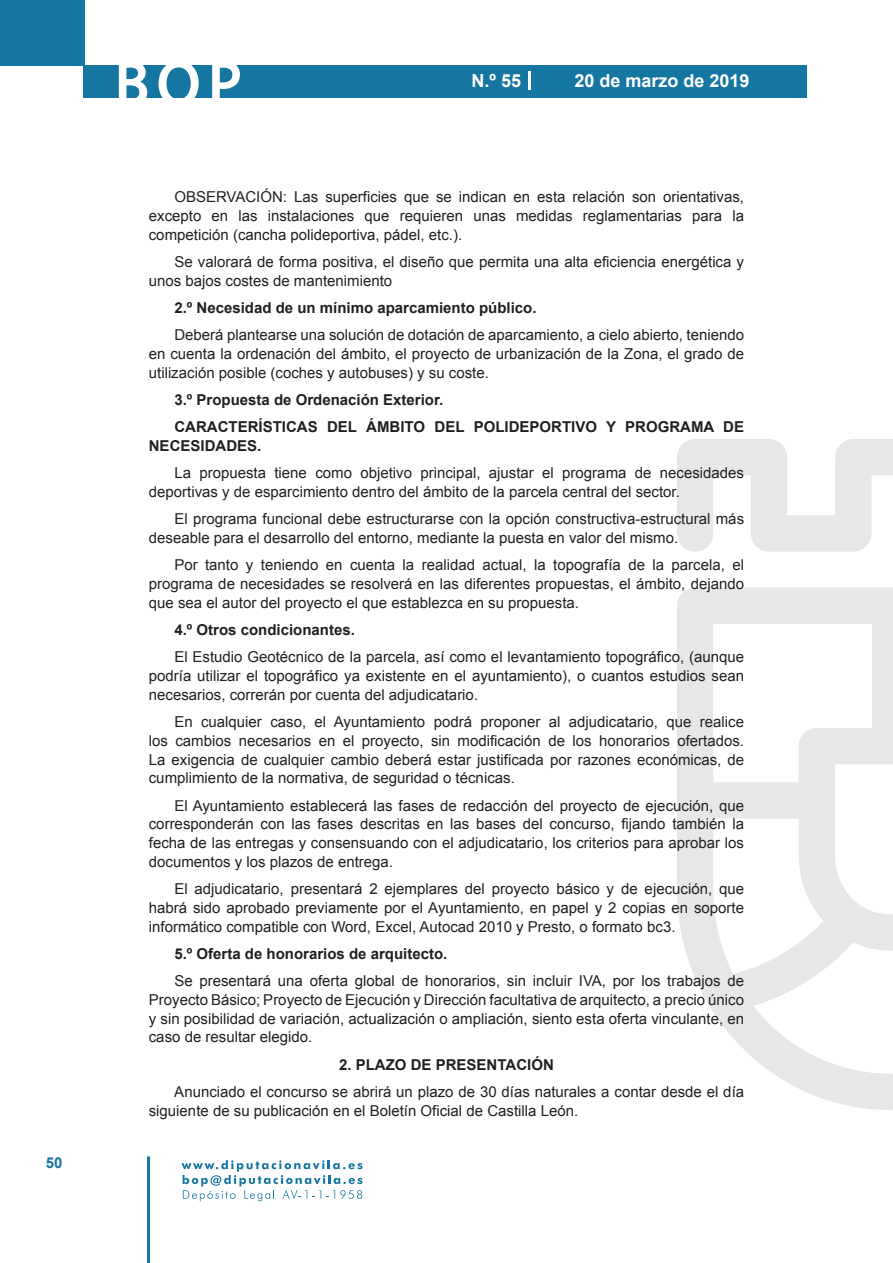
<style>
.page{position:relative;width:893px;height:1263px;background:#fff}
.page>*{position:absolute;margin:0;border:0;box-sizing:border-box;transform-origin:0 0}
.t1{font:500 61.5px "Avant Garde";color:#fff}
.t2{font:700 18px "Arial";color:#fff}
.t3{font:15px/18.8px "Arial";color:#231f20;text-align:justify}
.t4{font:700 15px/27.3px "Arial";color:#231f20}
.t5{font:700 15px "Arial";color:#1876a3}
</style>
<div class="page">
<div style="left:0;top:0;width:85px;height:65px;background:#1676a2"></div>
<div style="left:84px;top:65px;width:723px;height:33px;background:#1676a2"></div>
<svg style="left:118px;top:65px;width:30px;height:33px"></svg>
<svg style="left:158px;top:65px;width:41px;height:33px"></svg>
<svg style="left:212px;top:65px;width:28px;height:33px"></svg>
<svg style="left:182px;top:1160px;width:181px;height:41px"></svg>
<hr style="left:147px;top:1156px;width:3px;height:107px;background:#1876a3">
<svg style="left:529px;top:71px;width:2px;height:19px"></svg>
<svg style="left:677px;top:439px;width:216px;height:671px"></svg>
<p class="t5" style="left:46px;top:1153px;width:18px">50</p>
<h1 class="t1" style="left:115px;top:46px;width:128px">BOP</h1>
<p class="t2" style="left:472px;top:69px;width:51px">N.º 55</p>
<p class="t2" style="left:574px;top:69px;width:177px">20 de marzo de 2019</p>
<p class="t3" style="left:149px;top:188px;width:597px;text-indent:26px">OBSERVACIÓN: Las superficies que se indican en esta relación son orientativas, excepto en las instalaciones que requieren unas medidas reglamentarias para la competición (cancha polideportiva, pádel, etc.).</p>
<p class="t3" style="left:149px;top:253px;width:597px;text-indent:26px">Se valorará de forma positiva, el diseño que permita una alta eficiencia energética y unos bajos costes de mantenimiento</p>
<p class="t4" style="left:174px;top:295px;width:364px">2.º Necesidad de un mínimo aparcamiento público.</p>
<p class="t3" style="left:149px;top:326px;width:597px;text-indent:26px">Deberá plantearse una solución de dotación de aparcamiento, a cielo abierto, teniendo en cuenta la ordenación del ámbito, el proyecto de urbanización de la Zona, el grado de utilización posible (coches y autobuses) y su coste.</p>
<p class="t4" style="left:174px;top:387px;width:571px">3.º Propuesta de Ordenación Exterior.<br>CARACTERÍSTICAS DEL ÁMBITO DEL POLIDEPORTIVO Y PROGRAMA DE</p>
<p class="t4" style="left:149px;top:433px;width:114px">NECESIDADES.</p>
<p class="t3" style="left:149px;top:464px;width:597px;text-indent:26px">La propuesta tiene como objetivo principal, ajustar el programa de necesidades deportivas y de esparcimiento dentro del ámbito de la parcela central del sector.</p>
<p class="t3" style="left:149px;top:510px;width:597px;text-indent:26px">El programa funcional debe estructurarse con la opción constructiva-estructural más deseable para el desarrollo del entorno, mediante la puesta en valor del mismo.</p>
<p class="t3" style="left:149px;top:556px;width:597px;text-indent:26px">Por tanto y teniendo en cuenta la realidad actual, la topografía de la parcela, el programa de necesidades se resolverá en las diferentes propuestas, el ámbito, dejando que sea el autor del proyecto el que establezca en su propuesta.</p>
<p class="t4" style="left:174px;top:617px;width:182px">4.º Otros condicionantes.</p>
<p class="t3" style="left:149px;top:648px;width:597px;text-indent:26px">El Estudio Geotécnico de la parcela, así como el levantamiento topográfico, (aunque podría utilizar el topográfico ya existente en el ayuntamiento), o cuantos estudios sean necesarios, correrán por cuenta del adjudicatario.</p>
<p class="t3" style="left:149px;top:713px;width:597px;text-indent:26px">En cualquier caso, el Ayuntamiento podrá proponer al adjudicatario, que realice los cambios necesarios en el proyecto, sin modificación de los honorarios ofertados.<br>La exigencia de cualquier cambio deberá estar justificada por razones económicas, de cumplimiento de la normativa, de seguridad o técnicas.</p>
<p class="t3" style="left:149px;top:796px;width:597px;text-indent:26px">El Ayuntamiento establecerá las fases de redacción del proyecto de ejecución, que corresponderán con las fases descritas en las bases del concurso, fijando también la fecha de las entregas y consensuando con el adjudicatario, los criterios para aprobar los documentos y los plazos de entrega.</p>
<p class="t3" style="left:149px;top:880px;width:597px;text-indent:26px">El adjudicatario, presentará 2 ejemplares del proyecto básico y de ejecución, que habrá sido aprobado previamente por el Ayuntamiento, en papel y 2 copias en soporte informático compatible con Word, Excel, Autocad 2010 y Presto, o formato bc3.</p>
<p class="t4" style="left:174px;top:940px;width:275px">5.º Oferta de honorarios de arquitecto.</p>
<p class="t3" style="left:149px;top:972px;width:597px;text-indent:26px">Se presentará una oferta global de honorarios, sin incluir IVA, por los trabajos de Proyecto Básico; Proyecto de Ejecución y Dirección facultativa de arquitecto, a precio único y sin posibilidad de variación, actualización o ampliación, siento esta oferta vinculante, en caso de resultar elegido.</p>
<p class="t4" style="left:339px;top:1051px;width:216px">2. PLAZO DE PRESENTACIÓN</p>
<p class="t3" style="left:149px;top:1082px;width:597px;text-indent:26px">Anunciado el concurso se abrirá un plazo de 30 días naturales a contar desde el día siguiente de su publicación en el Boletín Oficial de Castilla León.</p>
</div>
